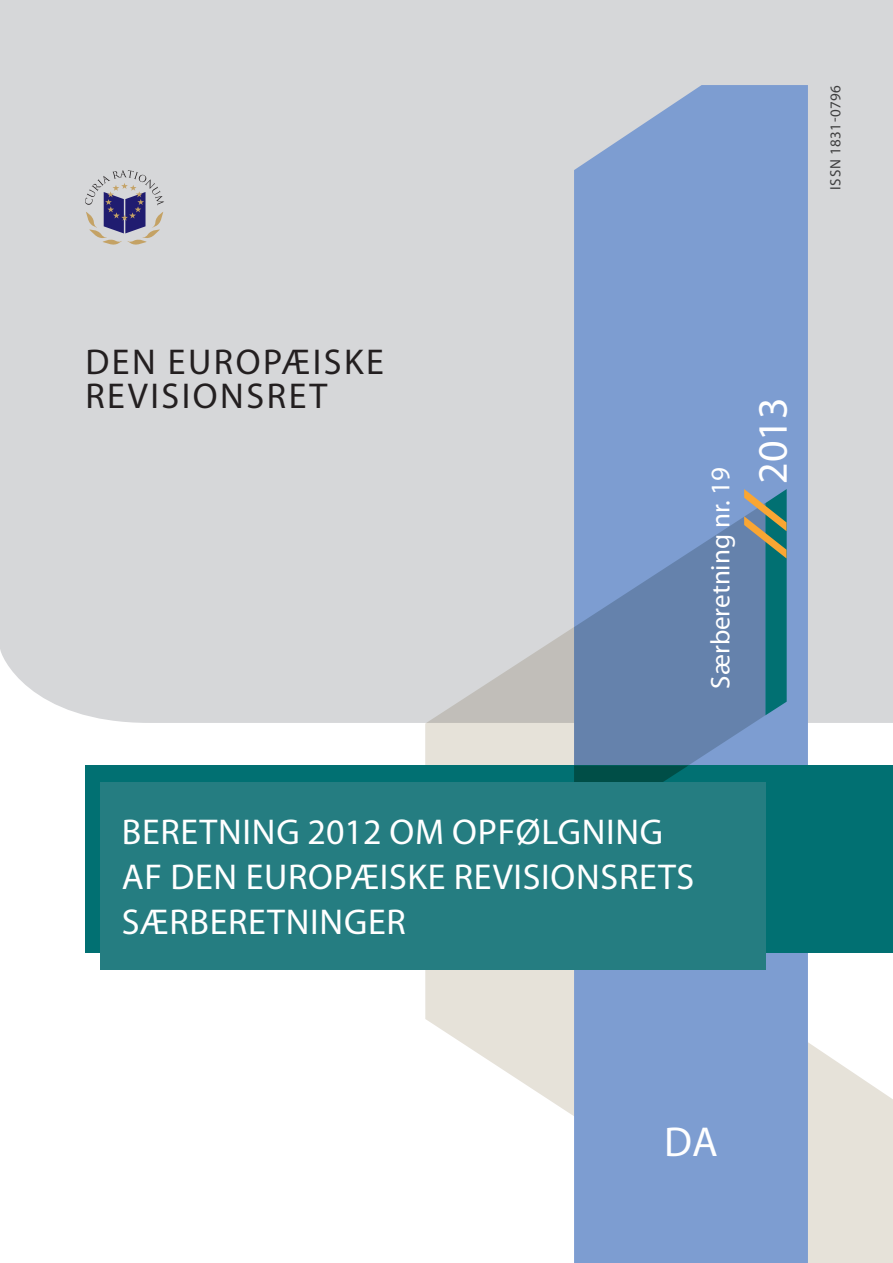
<style>
.page{position:relative;width:893px;height:1263px;background:#fff}
.page>*{position:absolute;margin:0;border:0;box-sizing:border-box;transform-origin:0 0}
.t1{font:42px "Myriad Pro";color:#fff}
.t2{font:36px/45px "Myriad Pro";letter-spacing:.02em;color:#fff}
.t3{font:36px/34px "Myriad Pro";letter-spacing:.07em;color:#231f20}
.t4{font:27px "Myriad Pro";color:#fff}
.t5{font:15px "Myriad Pro";letter-spacing:.03em;color:#3e3e3f}
</style>
<div class="page">
<div style="left:0;top:0;width:893px;height:723px;background:#d6d7d9"></div>
<svg style="left:425px;top:489px;width:149px;height:276px;background:#d4d4d3"></svg>
<svg style="left:425px;top:952px;width:468px;height:311px"></svg>
<div style="left:574px;top:85px;width:234px;height:1178px;background:#7d9dd1"></div>
<svg style="left:574px;top:503px;width:191px;height:262px;background:#6c8ab7"></svg>
<svg style="left:744px;top:489px;width:43px;height:226px;background:#477e8c"></svg>
<div style="left:85px;top:765px;width:808px;height:187px;background:#017072"></div>
<svg style="left:574px;top:765px;width:114px;height:17px;background:#00524c"></svg>
<svg style="left:85px;top:170px;width:79px;height:77px;background:#a9a7b5"></svg>
<div style="left:100px;top:782px;width:666px;height:187px;background:#257d81"></div>
<p class="t5" style="left:826px;top:190px;width:106px;rotate:-90deg">ISSN 1831-0796</p>
<p class="t3" style="left:85px;top:345px;width:300px">DEN EUROPÆISKE<br>REVISIONSRET</p>
<p class="t4" style="left:704px;top:689px;width:223px;rotate:-90deg">Særberetning nr. 19</p>
<p class="t1" style="left:747px;top:484px;width:88px;rotate:-90deg">2013</p>
<p class="t2" style="left:122px;top:809px;width:574px">BERETNING 2012 OM OPFØLGNING<br>AF DEN EUROPÆISKE REVISIONSRETS<br>SÆRBERETNINGER</p>
<p class="t1" style="left:664px;top:1116px;width:55px">DA</p>
</div>
